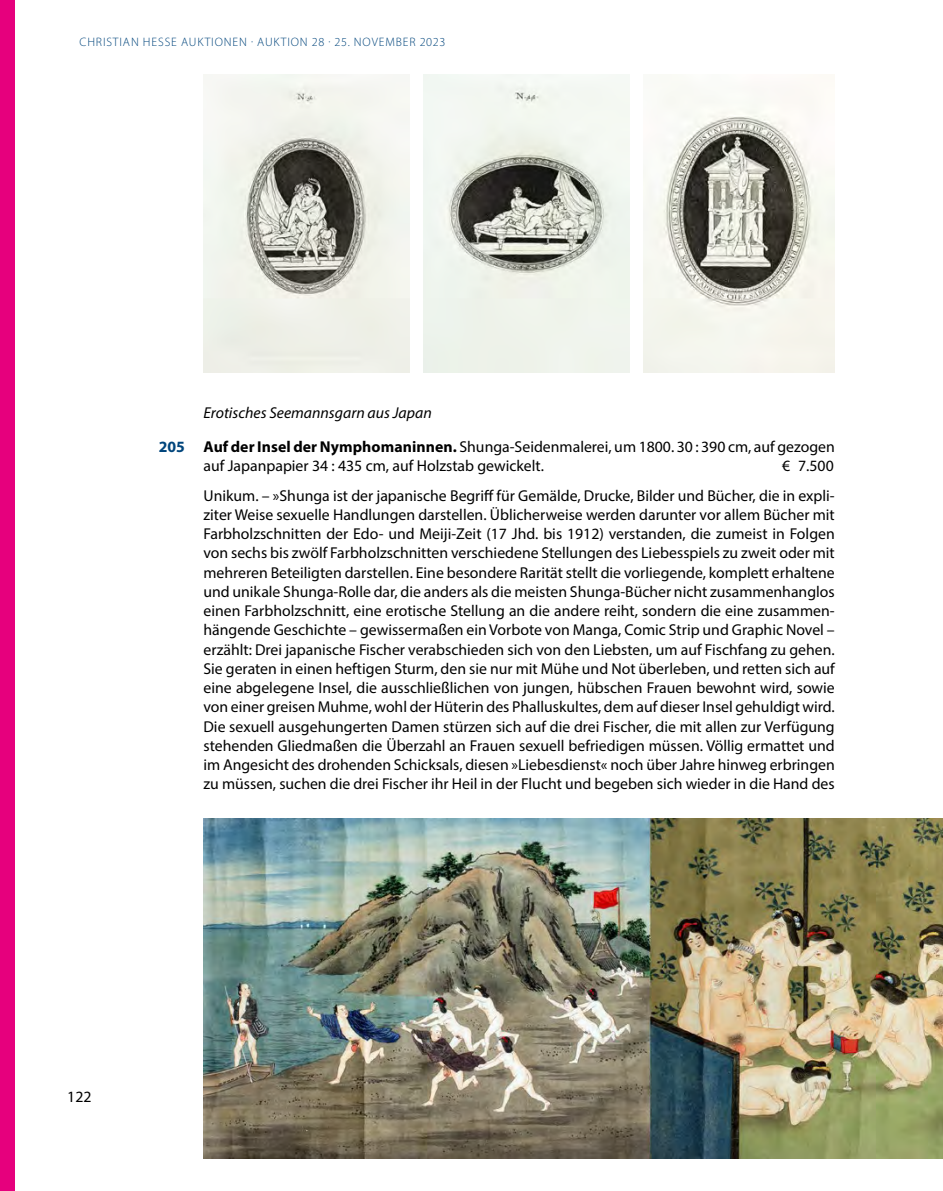
<style>
.page{position:relative;width:943px;height:1191px;background:#fff}
.page>*{position:absolute;margin:0;border:0;box-sizing:border-box;transform-origin:0 0}
.t1{font:15.75px/19.2px "Myriad Pro";color:#000}
.t2{font:italic 15.75px "Myriad Pro";color:#000}
.t3{font:300 12.25px "Myriad Pro";letter-spacing:.07em;color:#00457c}
.s1{font-weight:700;color:#00457c}
.s2{font-weight:700}
</style>
<div class="page">
<div style="left:0;top:0;width:15px;height:1191px;background:#e6007d"></div>
<img style="left:203px;top:74px;width:206px;height:298px">
<img style="left:423px;top:74px;width:206px;height:298px">
<img style="left:643px;top:83px;width:191px;height:289px">
<img style="left:203px;top:819px;width:725px;height:339px">
<img style="left:928px;top:819px;width:15px;height:339px">
<p class="t3" style="left:79px;top:36px;width:367px">CHRISTIAN HESSE AUKTIONEN · AUKTION 28 · 25. NOVEMBER 2023</p>
<p class="t2" style="left:203px;top:402px;width:230px">Erotisches Seemannsgarn aus Japan</p>
<p class="t1" style="left:203px;top:437px;width:632px;text-indent:-45px"><span class="s1">205</span> <span class="s2">Auf der Insel der Nymphomaninnen.</span> Shunga-Seidenmalerei, um 1800. 30 : 390 cm, auf gezogen auf Japanpapier 34 : 435 cm, auf Holzstab gewickelt.</p>
<p class="t1" style="left:203px;top:451px;width:632px;line-height:29.2px;text-align:right">€ 7.500<br>Unikum. – »Shunga ist der japanische Begriff für Gemälde, Drucke, Bilder und Bücher, die in expli-</p>
<p class="t1" style="left:203px;top:505px;width:633px;text-align:justify">ziter Weise sexuelle Handlungen darstellen. Üblicherweise werden darunter vor allem Bücher mit Farbholzschnitten der Edo- und Meiji-Zeit (17 Jhd. bis 1912) verstanden, die zumeist in Folgen von sechs bis zwölf Farbholzschnitten verschiedene Stellungen des Liebesspiels zu zweit oder mit mehreren Beteiligten darstellen. Eine besondere Rarität stellt die vorliegende, komplett erhaltene und unikale Shunga-Rolle dar, die anders als die meisten Shunga-Bücher nicht zusammenhanglos einen Farbholzschnitt, eine erotische Stellung an die andere reiht, sondern die eine zusammen&shy;hängende Geschichte – gewissermaßen ein Vorbote von Manga, Comic Strip und Graphic Novel – erzählt: Drei japanische Fischer verabschieden sich von den Liebsten, um auf Fischfang zu gehen.<br>Sie geraten in einen heftigen Sturm, den sie nur mit Mühe und Not überleben, und retten sich auf eine abgelegene Insel, die ausschließlichen von jungen, hübschen Frauen bewohnt wird, sowie von einer greisen Muhme, wohl der Hüterin des Phalluskultes, dem auf dieser Insel gehuldigt wird.<br>Die sexuell ausgehungerten Damen stürzen sich auf die drei Fischer, die mit allen zur Verfügung stehenden Gliedmaßen die Überzahl an Frauen sexuell befriedigen müssen. Völlig ermattet und im Angesicht des drohenden Schicksals, diesen »Liebesdienst« noch über Jahre hinweg erbringen zu müssen, suchen die drei Fischer ihr Heil in der Flucht und begeben sich wieder in die Hand des</p>
<p class="t1" style="left:67px;top:1087px;width:26px">122</p>
</div>
